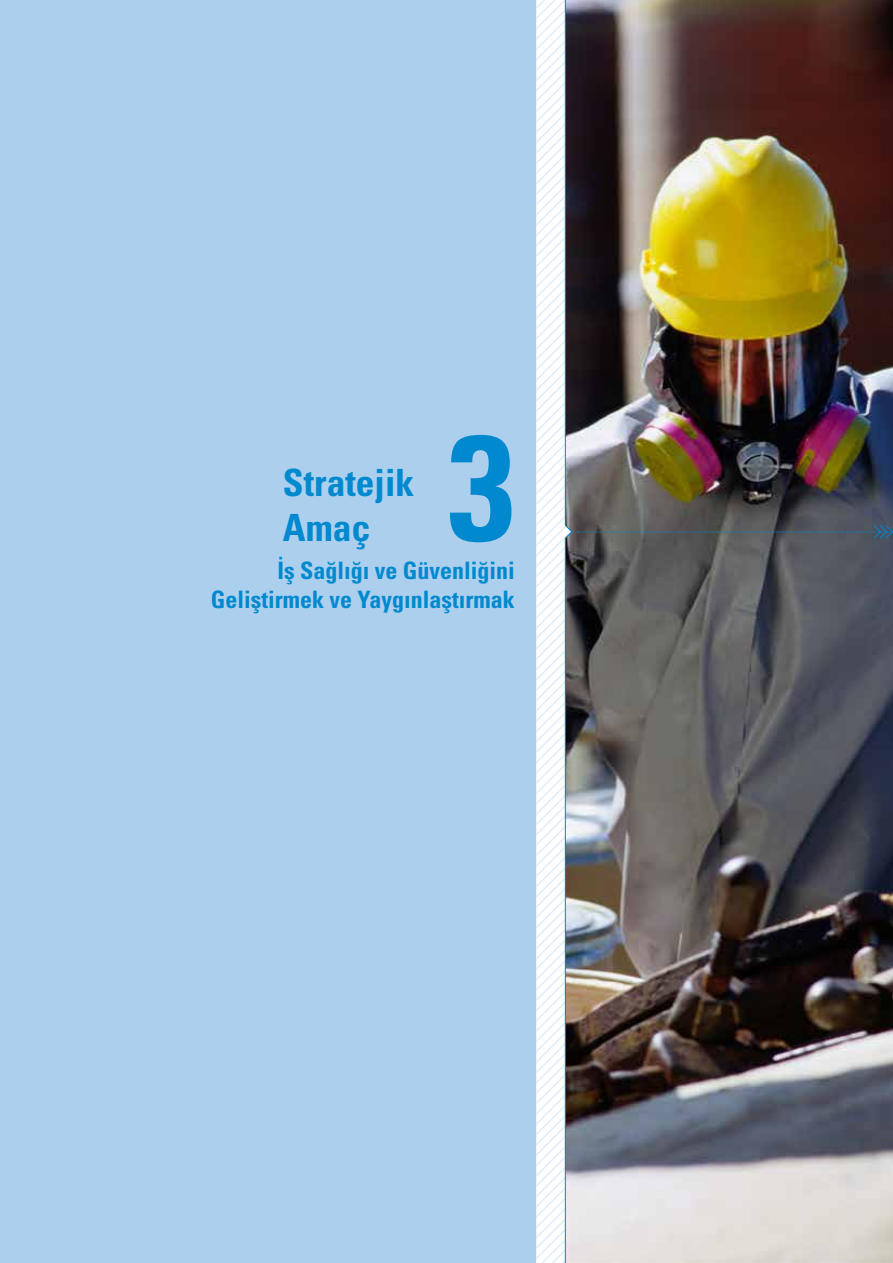
<style>
.page{position:relative;width:893px;height:1263px;background:#adcfee}
.page>*{position:absolute;margin:0;border:0;box-sizing:border-box;transform-origin:0 0}
.t1{font:700 condensed 150px "Univers LT Std";color:#0089cf}
.t2{font:700 condensed 37.5px/45px "Univers LT Std";color:#0089cf}
.t3{font:700 condensed 24px/28.8px "Univers LT Std";color:#0089cf;text-align:right}
</style>
<div class="page">
<img style="left:536px;top:0;width:357px;height:1263px">
<h1 class="t1" style="left:448px;top:396px;width:68px">3</h1>
<h2 class="t2" style="left:283px;top:460px;width:133px">Stratejik<br>Amaç</h2>
<p class="t3" style="left:211px;top:556px;width:305px">İş Sağlığı ve Güvenliğini<br>Geliştirmek ve Yaygınlaştırmak</p>
</div>
